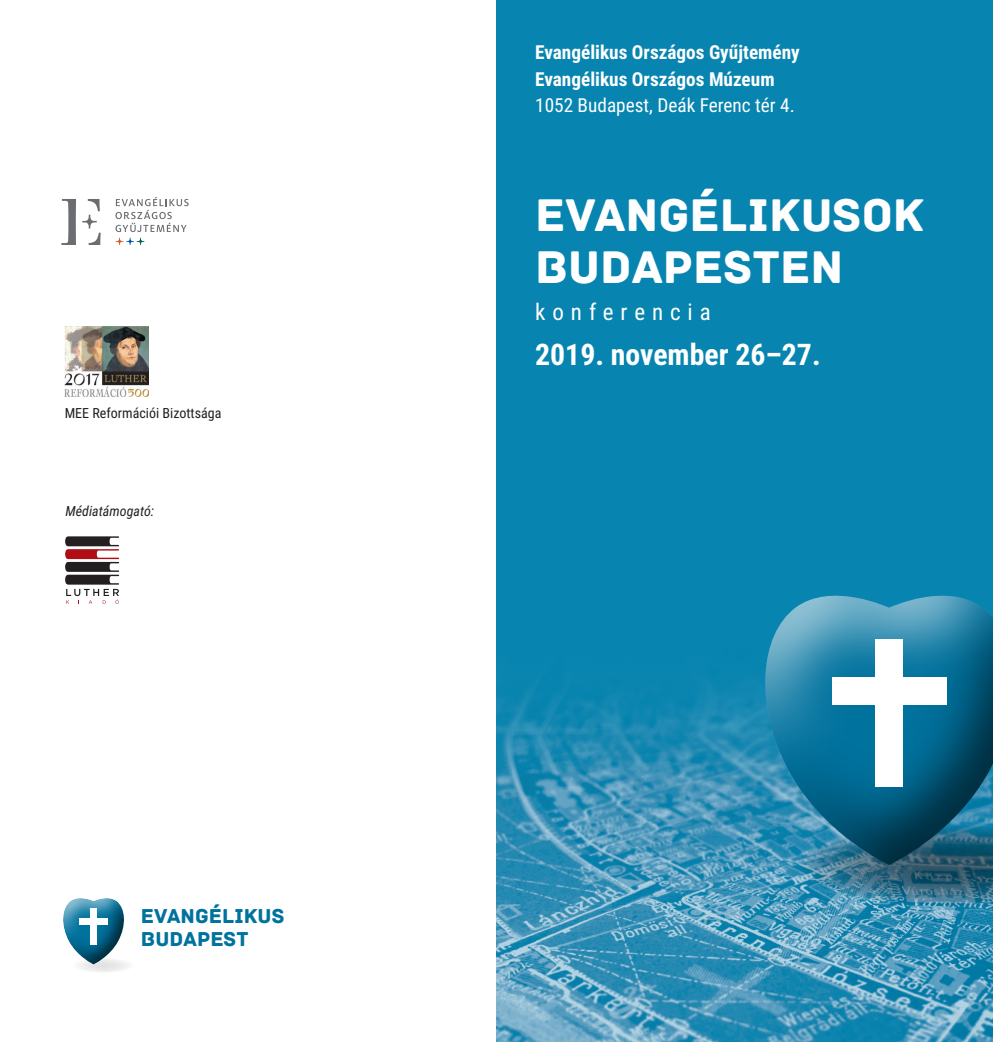
<style>
.page{position:relative;width:993px;height:1042px;background:#fff}
.page>*{position:absolute;margin:0;border:0;box-sizing:border-box;transform-origin:0 0}
.t1{font:48.12px "Archive";color:#fff}
.t2{font:700 29.75px "Roboto Condensed";color:#fff}
.t3{font:23.1px "Roboto Condensed";letter-spacing:.3em;color:#fff}
.t4{font:21.18px "Archive";color:#00729e}
.t5{font:700 19.25px "Roboto Condensed";color:#fff}
.t6{font:19.25px "Roboto Condensed";color:#fff}
.t7{font:14px "Roboto Condensed";color:#231f20}
.t8{font:italic 14px "Roboto Condensed";color:#231f20}
</style>
<div class="page">
<div style="left:496px;top:0;width:496px;height:1042px;background:#0785b0"></div>
<img style="left:496px;top:688px;width:496px;height:354px">
<svg style="left:796px;top:865px;width:196px;height:40px;background:#3a7792"></svg>
<div style="left:763px;top:594px;width:229px;height:271px;background:#231f20;opacity:.75"></div>
<div style="left:874px;top:639px;width:28px;height:147px;background:#fff"></div>
<div style="left:831px;top:677px;width:115px;height:28px;background:#fff"></div>
<div style="left:73px;top:958px;width:61px;height:14px;background:#eee;border-radius:50%"></div>
<div style="left:62px;top:895px;width:63px;height:70px;background:#231f20;opacity:.75"></div>
<div style="left:90px;top:909px;width:7px;height:36px;background:#fff"></div>
<div style="left:79px;top:918px;width:29px;height:7px;background:#fff"></div>
<svg style="left:65px;top:536px;width:54px;height:68px"></svg>
<svg style="left:61px;top:199px;width:40px;height:46px"></svg>
<svg style="left:116px;top:238px;width:28px;height:7px"></svg>
<svg style="left:115px;top:197px;width:73px;height:35px"></svg>
<img style="left:64px;top:327px;width:85px;height:69px">
<p class="t7" style="left:65px;top:403px;width:158px">MEE Reformációi Bizottsága</p>
<p class="t8" style="left:65px;top:501px;width:90px">Médiatámogató:</p>
<p class="t4" style="left:141px;top:903px;width:145px">EVANGÉLIKUS</p>
<p class="t4" style="left:141px;top:926px;width:109px">BUDAPEST</p>
<p class="t5" style="left:535px;top:39px;width:266px">Evangélikus Országos Gyűjtemény</p>
<p class="t5" style="left:535px;top:65px;width:241px">Evangélikus Országos Múzeum</p>
<p class="t6" style="left:535px;top:92px;width:261px">1052 Budapest, Deák Ferenc tér 4.</p>
<p class="t1" style="left:535px;top:186px;width:390px">EVANGÉLIKUSOK</p>
<p class="t1" style="left:535px;top:238px;width:309px">BUDAPESTEN</p>
<p class="t3" style="left:535px;top:296px;width:177px">konferencia</p>
<p class="t2" style="left:535px;top:334px;width:287px">2019. november 26–27.</p>
</div>
